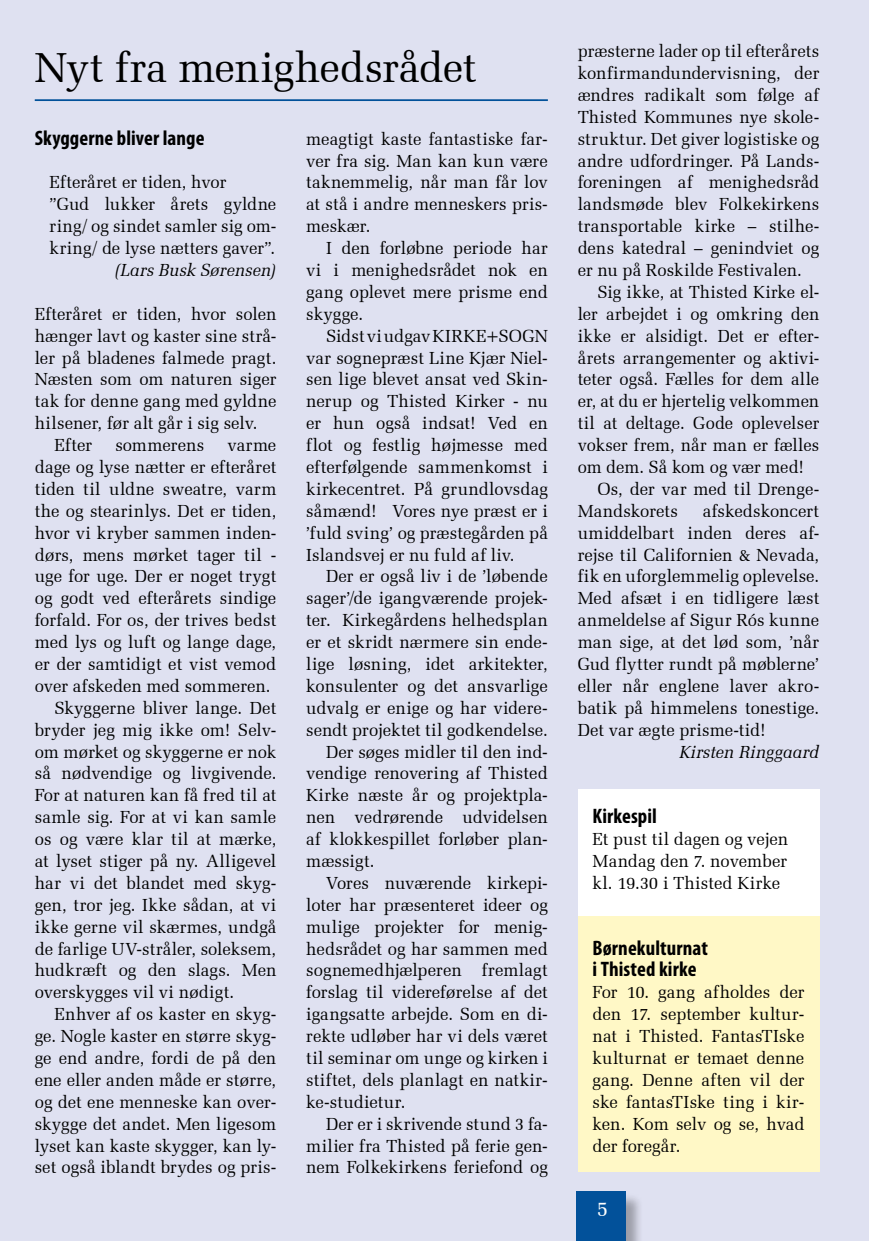
<style>
.page{position:relative;width:869px;height:1241px;background:#fff}
.page>*{position:absolute;margin:0;border:0;box-sizing:border-box;transform-origin:0 0}
.t1{font:42px "Zapf Elliptical 711 BT";letter-spacing:-.005em;color:#000}
.t2{font:700 condensed 21px/21.9px "Myriad Pro";letter-spacing:.005em;color:#000}
.t3{font:21px "Zapf Elliptical 711 BT";color:#fff}
.t4{font:17.5px/21.9px "Zapf Elliptical 711 BT";color:#000;text-align:justify}
.t5{font:italic 17.5px "Zapf Elliptical 711 BT";letter-spacing:.01em;color:#000}
</style>
<div class="page">
<div style="left:0;top:0;width:868px;height:1240px;background:#dfe1f1"></div>
<hr style="left:35px;top:99px;width:512px;height:2px;background:#02519a">
<div style="left:577px;top:789px;width:242px;height:382px;background:#fff8c6"></div>
<div style="left:577px;top:789px;width:242px;height:126px;background:#fff"></div>
<div style="left:577px;top:1192px;width:67px;height:48px;background:#000;opacity:.3"></div>
<div style="left:575px;top:1191px;width:50px;height:49px;background:#02519a"></div>
<h1 class="t1" style="left:35px;top:42px;width:443px">Nyt fra menighedsrådet</h1>
<p class="t2" style="left:35px;top:126px;width:171px">Skyggerne bliver lange</p>
<p class="t4" style="left:50px;top:171px;width:228px;text-align:left">Efteråret er tiden, hvor<br>”Gud lukker årets gyldne ring/ og sindet samler sig om&shy;kring/ de lyse nætters gaver”.</p>
<p class="t5" style="left:114px;top:260px;width:163px">(Lars Busk Sørensen)</p>
<p class="t4" style="left:35px;top:303px;width:243px">Efteråret er tiden, hvor solen</p>
<p class="t4" style="left:35px;top:324px;width:243px">hænger lavt og kaster sine strå-</p>
<p class="t4" style="left:35px;top:346px;width:243px">ler på bladenes falmede pragt.</p>
<p class="t4" style="left:35px;top:368px;width:243px">Næsten som om naturen siger</p>
<p class="t4" style="left:35px;top:390px;width:243px">tak for denne gang med gyldne</p>
<p class="t4" style="left:35px;top:412px;width:224px">hilsener, før alt går i sig selv.</p>
<p class="t4" style="left:55px;top:434px;width:39px">Efter</p>
<p class="t4" style="left:115px;top:434px;width:90px">sommerens</p>
<p class="t4" style="left:227px;top:434px;width:50px">varme</p>
<p class="t4" style="left:35px;top:456px;width:243px">dage og lyse nætter er efteråret</p>
<p class="t4" style="left:35px;top:478px;width:243px">tiden til uldne sweatre, varm</p>
<p class="t4" style="left:35px;top:499px;width:243px">the og stearinlys. Det er tiden,</p>
<p class="t4" style="left:35px;top:521px;width:243px">hvor vi kryber sammen inden-</p>
<p class="t4" style="left:35px;top:543px;width:243px">dørs, mens mørket tager til -</p>
<p class="t4" style="left:35px;top:565px;width:243px">uge for uge. Der er noget trygt</p>
<p class="t4" style="left:35px;top:587px;width:243px">og godt ved efterårets sindige</p>
<p class="t4" style="left:35px;top:609px;width:243px">forfald. For os, der trives bedst</p>
<p class="t4" style="left:35px;top:631px;width:243px">med lys og luft og lange dage,</p>
<p class="t4" style="left:35px;top:653px;width:243px">er der samtidigt et vist vemod</p>
<p class="t4" style="left:35px;top:674px;width:237px">over afskeden med sommeren.</p>
<p class="t4" style="left:55px;top:696px;width:223px">Skyggerne bliver lange. Det</p>
<p class="t4" style="left:35px;top:718px;width:243px">bryder jeg mig ikke om! Selv-</p>
<p class="t4" style="left:35px;top:740px;width:243px">om mørket og skyggerne er nok</p>
<p class="t4" style="left:35px;top:762px;width:243px">så nødvendige og livgivende.</p>
<p class="t4" style="left:35px;top:784px;width:243px">For at naturen kan få fred til at</p>
<p class="t4" style="left:35px;top:806px;width:243px">samle sig. For at vi kan samle</p>
<p class="t4" style="left:35px;top:828px;width:243px">os og være klar til at mærke,</p>
<p class="t4" style="left:35px;top:849px;width:243px">at lyset stiger på ny. Alligevel</p>
<p class="t4" style="left:35px;top:871px;width:243px">har vi det blandet med skyg-</p>
<p class="t4" style="left:35px;top:893px;width:243px">gen, tror jeg. Ikke sådan, at vi</p>
<p class="t4" style="left:35px;top:915px;width:243px">ikke gerne vil skærmes, undgå</p>
<p class="t4" style="left:35px;top:937px;width:243px">de farlige UV-stråler, soleksem,</p>
<p class="t4" style="left:35px;top:959px;width:243px">hudkræft og den slags. Men</p>
<p class="t4" style="left:35px;top:981px;width:201px">overskygges vil vi nødigt.</p>
<p class="t4" style="left:55px;top:1003px;width:223px">Enhver af os kaster en skyg-</p>
<p class="t4" style="left:35px;top:1024px;width:243px">ge. Nogle kaster en større skyg-</p>
<p class="t4" style="left:35px;top:1046px;width:243px">ge end andre, fordi de på den</p>
<p class="t4" style="left:35px;top:1068px;width:243px">ene eller anden måde er større,</p>
<p class="t4" style="left:35px;top:1090px;width:243px">og det ene menneske kan over-</p>
<p class="t4" style="left:35px;top:1112px;width:243px">skygge det andet. Men ligesom</p>
<p class="t4" style="left:35px;top:1134px;width:243px">lyset kan kaste skygger, kan ly-</p>
<p class="t4" style="left:35px;top:1156px;width:243px">set også iblandt brydes og pris-</p>
<p class="t4" style="left:306px;top:128px;width:243px">meagtigt kaste fantastiske far&shy;ver fra sig. Man kan kun være taknemmelig, når man får lov at stå i andre menneskers pris&shy;meskær.</p>
<p class="t4" style="left:306px;top:237px;width:243px;text-indent:20px">I den forløbne periode har vi i menighedsrådet nok en gang oplevet mere prisme end skygge.</p>
<p class="t4" style="left:306px;top:324px;width:243px;text-indent:20px">Sidst vi udgav KIRKE+SOGN var sognepræst Line Kjær Niel&shy;sen lige blevet ansat ved Skin&shy;nerup og Thisted Kirker - nu er hun også indsat! Ved en flot og festlig højmesse med efterfølgende sammenkomst i kirkecentret. På grundlovsdag såmænd! Vores nye præst er i ’fuld sving’ og præstegården på Islandsvej er nu fuld af liv.</p>
<p class="t4" style="left:326px;top:565px;width:223px">Der er også liv i de ’løbende</p>
<p class="t4" style="left:306px;top:587px;width:243px">sager’/de igangværende projek-</p>
<p class="t4" style="left:306px;top:609px;width:243px">ter. Kirkegårdens helhedsplan</p>
<p class="t4" style="left:306px;top:631px;width:243px">er et skridt nærmere sin ende-</p>
<p class="t4" style="left:306px;top:653px;width:243px">lige løsning, idet arkitekter,</p>
<p class="t4" style="left:306px;top:674px;width:243px">konsulenter og det ansvarlige</p>
<p class="t4" style="left:306px;top:696px;width:243px">udvalg er enige og har videre-</p>
<p class="t4" style="left:306px;top:718px;width:243px">sendt projektet til godkendelse.</p>
<p class="t4" style="left:326px;top:740px;width:223px">Der søges midler til den ind-</p>
<p class="t4" style="left:306px;top:762px;width:243px">vendige renovering af Thisted</p>
<p class="t4" style="left:306px;top:784px;width:243px">Kirke næste år og projektpla-</p>
<p class="t4" style="left:306px;top:806px;width:243px">nen vedrørende udvidelsen</p>
<p class="t4" style="left:306px;top:828px;width:243px">af klokkespillet forløber plan-</p>
<p class="t4" style="left:306px;top:849px;width:70px">mæssigt.</p>
<p class="t4" style="left:326px;top:871px;width:223px">Vores nuværende kirkepi-</p>
<p class="t4" style="left:306px;top:893px;width:243px">loter har præsenteret ideer og</p>
<p class="t4" style="left:306px;top:915px;width:243px">mulige projekter for menig-</p>
<p class="t4" style="left:306px;top:937px;width:243px">hedsrådet og har sammen med</p>
<p class="t4" style="left:306px;top:959px;width:243px">sognemedhjælperen fremlagt</p>
<p class="t4" style="left:306px;top:981px;width:243px">forslag til videreførelse af det</p>
<p class="t4" style="left:306px;top:1003px;width:243px">igangsatte arbejde. Som en di-</p>
<p class="t4" style="left:306px;top:1024px;width:243px">rekte udløber har vi dels været</p>
<p class="t4" style="left:306px;top:1046px;width:243px">til seminar om unge og kirken i</p>
<p class="t4" style="left:306px;top:1068px;width:243px">stiftet, dels planlagt en natkir-</p>
<p class="t4" style="left:306px;top:1090px;width:101px">ke-studietur.</p>
<p class="t4" style="left:326px;top:1112px;width:223px">Der er i skrivende stund 3 fa-</p>
<p class="t4" style="left:306px;top:1134px;width:243px">milier fra Thisted på ferie gen-</p>
<p class="t4" style="left:306px;top:1156px;width:243px">nem Folkekirkens feriefond og</p>
<p class="t4" style="left:577px;top:40px;width:243px">præsterne lader op til efterårets</p>
<p class="t4" style="left:577px;top:62px;width:243px">konfirmandundervisning, der</p>
<p class="t4" style="left:577px;top:84px;width:243px">ændres radikalt som følge af</p>
<p class="t4" style="left:577px;top:106px;width:243px">Thisted Kommunes nye skole-</p>
<p class="t4" style="left:577px;top:128px;width:243px">struktur. Det giver logistiske og</p>
<p class="t4" style="left:577px;top:149px;width:243px">andre udfordringer. På Lands-</p>
<p class="t4" style="left:577px;top:171px;width:243px">foreningen af menighedsråd</p>
<p class="t4" style="left:577px;top:193px;width:243px">landsmøde blev Folkekirkens</p>
<p class="t4" style="left:577px;top:215px;width:243px">transportable kirke – stilhe-</p>
<p class="t4" style="left:577px;top:237px;width:243px">dens katedral – genindviet og</p>
<p class="t4" style="left:577px;top:259px;width:225px">er nu på Roskilde Festivalen.</p>
<p class="t4" style="left:597px;top:281px;width:223px">Sig ikke, at Thisted Kirke el-</p>
<p class="t4" style="left:577px;top:303px;width:243px">ler arbejdet i og omkring den</p>
<p class="t4" style="left:577px;top:324px;width:243px">ikke er alsidigt. Det er efter-</p>
<p class="t4" style="left:577px;top:346px;width:243px">årets arrangementer og aktivi-</p>
<p class="t4" style="left:577px;top:368px;width:243px">teter også. Fælles for dem alle</p>
<p class="t4" style="left:577px;top:390px;width:243px">er, at du er hjertelig velkommen</p>
<p class="t4" style="left:577px;top:412px;width:243px">til at deltage. Gode oplevelser</p>
<p class="t4" style="left:577px;top:434px;width:243px">vokser frem, når man er fælles</p>
<p class="t4" style="left:577px;top:456px;width:228px">om dem. Så kom og vær med!</p>
<p class="t4" style="left:597px;top:478px;width:223px">Os, der var med til Drenge-</p>
<p class="t4" style="left:577px;top:499px;width:102px">Mandskorets</p>
<p class="t4" style="left:577px;top:499px;width:243px;text-indent:125px">afskedskoncert umiddelbart inden deres af&shy;rejse til Californien &amp; Nevada, fik en uforglemmelig oplevelse.<br>Med afsæt i en tidligere læst anmeldelse af Sigur Rós kunne man sige, at det lød som, ’når Gud flytter rundt på møblerne’ eller når englene laver akro&shy;batik på himmelens tonestige.<br>Det var ægte prisme-tid!</p>
<p class="t5" style="left:679px;top:741px;width:141px">Kirsten Ringgaard</p>
<p class="t2" style="left:592px;top:804px;width:66px">Kirkespil</p>
<p class="t4" style="left:592px;top:828px;width:197px">Et pust til dagen og vejen Mandag den 7. november kl. 19.30 i Thisted Kirke</p>
<p class="t2" style="left:592px;top:936px;width:117px">Børnekulturnat i Thisted kirke</p>
<p class="t4" style="left:592px;top:981px;width:213px">For 10. gang afholdes der den 17. september kultur&shy;nat i Thisted. FantasTIske kulturnat er temaet denne gang. Denne aften vil der ske fantasTIske ting i kir&shy;ken. Kom selv og se, hvad der foregår.</p>
<p class="t3" style="left:596px;top:1196px;width:13px">5</p>
</div>
